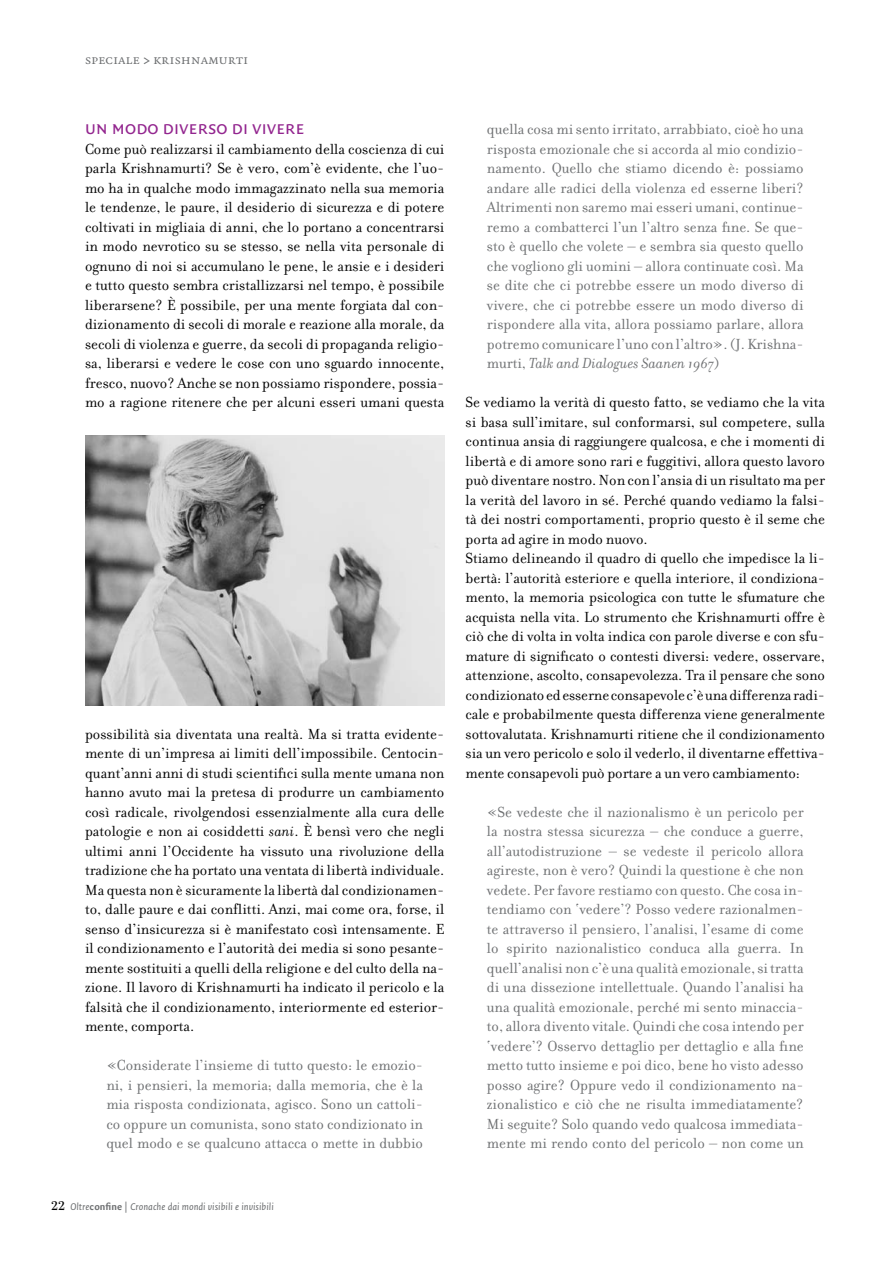
<style>
.page{position:relative;width:893px;height:1263px;background:#fff}
.page>*{position:absolute;margin:0;border:0;box-sizing:border-box;transform-origin:0 0}
.t1{font:19.5px "Quadraat Sans Small Caps";color:#93268f}
.t2{font:15.75px/19.5px "Filosofia";letter-spacing:-.005em;color:#000;text-align:justify}
.t3{font:15.75px/19.5px "Filosofia";color:#6d6f71;text-align:justify}
.t4{font:13.5px "Quadraat Small Caps";color:#6d6f71}
.t5{font:italic 10.5px "Quadraat Sans";color:#6d6f71}
.s1{font-style:italic}
.s2{font-family:"Filosofia Unicase";font-style:normal;font-size:13.5px;color:#000}
.s3{font-weight:700;font-style:normal}
.s4{font-style:normal}
</style>
<div class="page">
<img style="left:85px;top:435px;width:359px;height:270px">
<p class="t4" style="left:85px;top:52px;width:165px">speciale &gt; krishnamurti</p>
<p class="t1" style="left:85px;top:117px;width:221px">un modo diverso di vivere</p>
<p class="t2" style="left:85px;top:139px;width:361px">Come può realizzarsi il cambiamento della coscienza di cui parla Krishnamurti? Se è vero, com’è evidente, che l’uo&shy;mo ha in qualche modo immagazzinato nella sua memoria le tendenze, le paure, il desiderio di sicurezza e di potere coltivati in migliaia di anni, che lo portano a concentrarsi in modo nevrotico su se stesso, se nella vita personale di ognuno di noi si accumulano le pene, le ansie e i desideri e tutto questo sembra cristallizzarsi nel tempo, è possibile liberarsene? È possibile, per una mente forgiata dal con&shy;dizionamento di secoli di morale e reazione alla morale, da secoli di violenza e guerre, da secoli di propaganda religio&shy;sa, liberarsi e vedere le cose con uno sguardo innocente, fresco, nuovo? Anche se non possiamo rispondere, possia&shy;mo a ragione ritenere che per alcuni esseri umani questa</p>
<p class="t2" style="left:85px;top:724px;width:361px">possibilità sia diventata una realtà. Ma si tratta evidente&shy;mente di un’impresa ai limiti dell’impossibile. Centocin&shy;quant’anni anni di studi scientifici sulla mente umana non hanno avuto mai la pretesa di produrre un cambiamento così radicale, rivolgendosi essenzialmente alla cura delle patologie e non ai cosiddetti <span class="s1">sani</span>. È bensì vero che negli ultimi anni l’Occidente ha vissuto una rivoluzione della tradizione che ha portato una ventata di libertà individuale.<br>Ma questa non è sicuramente la libertà dal condizionamen&shy;to, dalle paure e dai conflitti. Anzi, mai come ora, forse, il senso d’insicurezza si è manifestato così intensamente. E il condizionamento e l’autorità dei media si sono pesante&shy;mente sostituiti a quelli della religione e del culto della na&shy;zione. Il lavoro di Krishnamurti ha indicato il pericolo e la falsità che il condizionamento, interiormente ed esterior&shy;mente, comporta.</p>
<p class="t3" style="left:106px;top:1056px;width:318px">«Considerate l’insieme di tutto questo: le emozio&shy;ni, i pensieri, la memoria; dalla memoria, che è la mia risposta condizionata, agisco. Sono un cattoli&shy;co oppure un comunista, sono stato condizionato in quel modo e se qualcuno attacca o mette in dubbio</p>
<p class="t5" style="left:51px;top:1201px;width:224px"><span class="s2">22</span> Oltre<span class="s3">confine</span> <span class="s4">|</span> Cronache dai mondi visibili e invisibili</p>
<p class="t3" style="left:487px;top:120px;width:318px">quella cosa mi sento irritato, arrabbiato, cioè ho una risposta emozionale che si accorda al mio condizio&shy;namento. Quello che stiamo dicendo è: possiamo andare alle radici della violenza ed esserne liberi?<br>Altrimenti non saremo mai esseri umani, continue&shy;remo a combatterci l’un l’altro senza fine. Se que&shy;sto è quello che volete – e sembra sia questo quello che vogliono gli uomini – allora continuate così. Ma se dite che ci potrebbe essere un modo diverso di vivere, che ci potrebbe essere un modo diverso di rispondere alla vita, allora possiamo parlare, allora potremo comunicare l’uno con l’altro». (J. Krishna&shy;murti, <span class="s1">Talk and Dialogues Saanen 1967</span>)</p>
<p class="t2" style="left:466px;top:393px;width:361px;text-align:left">Se vediamo la verità di questo fatto, se vediamo che la vita si basa sull’imitare, sul conformarsi, sul competere, sulla continua ansia di raggiungere qualcosa, e che i momenti di libertà e di amore sono rari e fuggitivi, allora questo lavoro può diventare nostro. Non con l’ansia di un risultato ma per la verità del lavoro in sé. Perché quando vediamo la falsi&shy;tà dei nostri comportamenti, proprio questo è il seme che porta ad agire in modo nuovo.<br>Stiamo delineando il quadro di quello che impedisce la li&shy;bertà: l’autorità esteriore e quella interiore, il condiziona&shy;mento, la memoria psicologica con tutte le sfumature che acquista nella vita. Lo strumento che Krishnamurti offre è ciò che di volta in volta indica con parole diverse e con sfu&shy;mature di significato o contesti diversi: vedere, osservare, attenzione, ascolto, consapevolezza. Tra il pensare che sono condizionato ed esserne consapevole c’è una differenza radi&shy;cale e probabilmente questa differenza viene generalmente sottovalutata. Krishnamurti ritiene che il condizionamento sia un vero pericolo e solo il vederlo, il diventarne effettiva&shy;mente consapevoli può portare a un vero cambiamento:</p>
<p class="t3" style="left:487px;top:802px;width:318px">«Se vedeste che il nazionalismo è un pericolo per la nostra stessa sicurezza – che conduce a guerre, all’autodistruzione – se vedeste il pericolo allora agireste, non è vero? Quindi la questione è che non vedete. Per favore restiamo con questo. Che cosa in&shy;tendiamo con ‘vedere’? Posso vedere razionalmen&shy;te attraverso il pensiero, l’analisi, l’esame di come lo spirito nazionalistico conduca alla guerra. In quell’analisi non c’è una qualità emozionale, si tratta di una dissezione intellettuale. Quando l’analisi ha una qualità emozionale, perché mi sento minaccia&shy;to, allora divento vitale. Quindi che cosa intendo per ‘vedere’? Osservo dettaglio per dettaglio e alla fine metto tutto insieme e poi dico, bene ho visto adesso posso agire? Oppure vedo il condizionamento na&shy;zionalistico e ciò che ne risulta immediatamente?<br>Mi seguite? Solo quando vedo qualcosa immediata&shy;mente mi rendo conto del pericolo – non come un</p>
</div>
